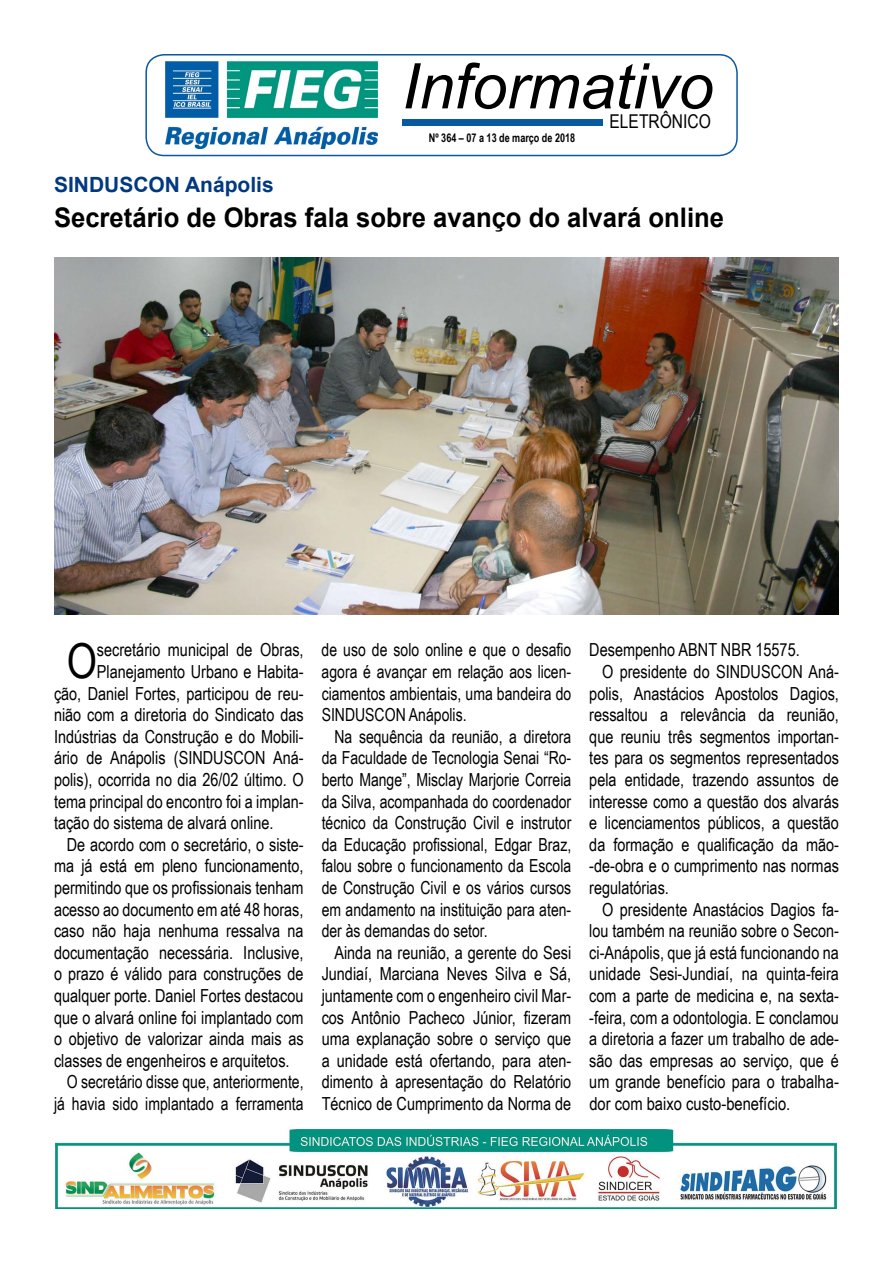
<style>
.page{position:relative;width:893px;height:1263px;background:#fff}
.page>*{position:absolute;margin:0;border:0;box-sizing:border-box;transform-origin:0 0}
.t1{font:italic 63px "Arial";color:#000}
.t2{font:48.15px "Arial Narrow";color:#000}
.t3{font:700 27px "Arial";color:#000;scale:.95 1}
.t4{font:700 21px "Arial";color:#003882}
.t5{font:19.05px "Arial Narrow";color:#000}
.t6{font:18px/21.6px "Arial Narrow";color:#000;text-align:justify}
.t7{font:18px/21.6px "Arial Narrow";color:#000;text-align:justify;scale:.95 1}
.t8{font:700 12px "Arial Narrow";color:#000;scale:.92 1}
</style>
<div class="page">
<img style="left:55px;top:1129px;width:782px;height:80px">
<img style="left:54px;top:257px;width:785px;height:357px">
<div style="left:145px;top:54px;width:593px;height:102px;border:2px solid #0958a1;border-radius:18px"></div>
<img style="left:165px;top:62px;width:213px;height:86px">
<div style="left:402px;top:119px;width:200px;height:6px;background:#0759a2"></div>
<h1 class="t1" style="left:402px;top:45px;width:313px">Informativo</h1>
<p class="t5" style="left:610px;top:108px;width:103px">ELETRÔNICO</p>
<p class="t8" style="left:429px;top:128px;width:160px">Nº 364 – 07 a 13 de março de 2018</p>
<p class="t4" style="left:54px;top:170px;width:221px">SINDUSCON Anápolis</p>
<h3 class="t3" style="left:54px;top:198px;width:707px">Secretário de Obras fala sobre avanço do alvará online</h3>
<h2 class="t2" style="left:67px;top:626px;width:32px">O</h2>
<p class="t6" style="left:97px;top:638px;width:208px">secretário municipal de Obras,</p>
<p class="t6" style="left:97px;top:660px;width:208px">Planejamento Urbano e Habita-</p>
<p class="t6" style="left:54px;top:682px;width:251px">ção, Daniel Fortes, participou de reu-</p>
<p class="t6" style="left:54px;top:703px;width:251px">nião com a diretoria do Sindicato das</p>
<p class="t6" style="left:54px;top:725px;width:251px">Indústrias da Construção e do Mobili-</p>
<p class="t6" style="left:54px;top:746px;width:251px">ário de Anápolis (SINDUSCON Aná-</p>
<p class="t6" style="left:54px;top:768px;width:251px">polis), ocorrida no dia 26/02 último. O</p>
<p class="t6" style="left:54px;top:790px;width:251px">tema principal do encontro foi a implan-</p>
<p class="t6" style="left:54px;top:811px;width:221px">tação do sistema de alvará online.</p>
<p class="t6" style="left:67px;top:833px;width:238px">De acordo com o secretário, o siste-</p>
<p class="t6" style="left:54px;top:854px;width:251px">ma já está em pleno funcionamento,</p>
<p class="t6" style="left:54px;top:876px;width:251px">permitindo que os profissionais tenham</p>
<p class="t6" style="left:54px;top:898px;width:251px">acesso ao documento em até 48 horas,</p>
<p class="t6" style="left:54px;top:919px;width:251px">caso não haja nenhuma ressalva na</p>
<p class="t6" style="left:54px;top:941px;width:251px">documentação necessária. Inclusive,</p>
<p class="t6" style="left:54px;top:962px;width:251px">o prazo é válido para construções de</p>
<p class="t6" style="left:54px;top:984px;width:251px">qualquer porte. Daniel Fortes destacou</p>
<p class="t6" style="left:54px;top:1006px;width:251px">que o alvará online foi implantado com</p>
<p class="t6" style="left:54px;top:1027px;width:251px">o objetivo de valorizar ainda mais as</p>
<p class="t6" style="left:54px;top:1049px;width:237px">classes de engenheiros e arquitetos.</p>
<p class="t7" style="left:67px;top:1070px;width:251px">O secretário disse que, anteriormente,</p>
<p class="t7" style="left:54px;top:1092px;width:264px">já havia sido implantado a ferramenta</p>
<p class="t7" style="left:322px;top:638px;width:264px">de uso de solo online e que o desafio agora é avançar em relação aos licen&shy;ciamentos ambientais, uma bandeira do SINDUSCON Anápolis.</p>
<p class="t7" style="left:322px;top:725px;width:264px;text-indent:13px">Na sequência da reunião, a diretora da Faculdade de Tecnologia Senai “Ro&shy;berto Mange”, Misclay Marjorie Correia da Silva, acompanhada do coordenador técnico da Construção Civil e instrutor da Educação profissional, Edgar Braz, falou sobre o funcionamento da Escola de Construção Civil e os vários cursos em andamento na instituição para aten&shy;der às demandas do setor.</p>
<p class="t6" style="left:322px;top:941px;width:251px;text-indent:13px">Ainda na reunião, a gerente do Sesi Jundiaí, Marciana Neves Silva e Sá, juntamente com o engenheiro civil Mar&shy;cos Antônio Pacheco Júnior, fizeram uma explanação sobre o serviço que a unidade está ofertando, para aten&shy;dimento à apresentação do Relatório Técnico de Cumprimento da Norma de</p>
<p class="t6" style="left:589px;top:638px;width:212px">Desempenho ABNT NBR 15575.</p>
<p class="t6" style="left:602px;top:660px;width:238px">O presidente do SINDUSCON Aná-</p>
<p class="t6" style="left:589px;top:682px;width:251px">polis, Anastácios Apostolos Dagios,</p>
<p class="t6" style="left:589px;top:703px;width:251px">ressaltou a relevância da reunião,</p>
<p class="t6" style="left:589px;top:725px;width:251px">que reuniu três segmentos importan-</p>
<p class="t6" style="left:589px;top:746px;width:251px">tes para os segmentos representados</p>
<p class="t6" style="left:589px;top:768px;width:251px">pela entidade, trazendo assuntos de</p>
<p class="t6" style="left:589px;top:790px;width:251px">interesse como a questão dos alvarás</p>
<p class="t6" style="left:589px;top:811px;width:251px">e licenciamentos públicos, a questão</p>
<p class="t6" style="left:589px;top:833px;width:251px">da formação e qualificação da mão-</p>
<p class="t6" style="left:589px;top:854px;width:251px">-de-obra e o cumprimento nas normas</p>
<p class="t6" style="left:589px;top:876px;width:81px">regulatórias.</p>
<p class="t6" style="left:602px;top:898px;width:238px">O presidente Anastácios Dagios fa-</p>
<p class="t6" style="left:589px;top:919px;width:251px">lou também na reunião sobre o Secon-</p>
<p class="t6" style="left:589px;top:941px;width:251px">ci-Anápolis, que já está funcionando na</p>
<p class="t6" style="left:589px;top:962px;width:251px">unidade Sesi-Jundiaí, na quinta-feira</p>
<p class="t6" style="left:589px;top:984px;width:251px">com a parte de medicina e, na sexta-</p>
<p class="t6" style="left:589px;top:1006px;width:251px">-feira, com a odontologia. E conclamou</p>
<p class="t6" style="left:589px;top:1027px;width:251px">a diretoria a fazer um trabalho de ade-</p>
<p class="t6" style="left:589px;top:1049px;width:251px">são das empresas ao serviço, que é</p>
<p class="t6" style="left:589px;top:1070px;width:251px">um grande benefício para o trabalha-</p>
<p class="t6" style="left:589px;top:1092px;width:203px">dor com baixo custo-benefício.</p>
</div>
